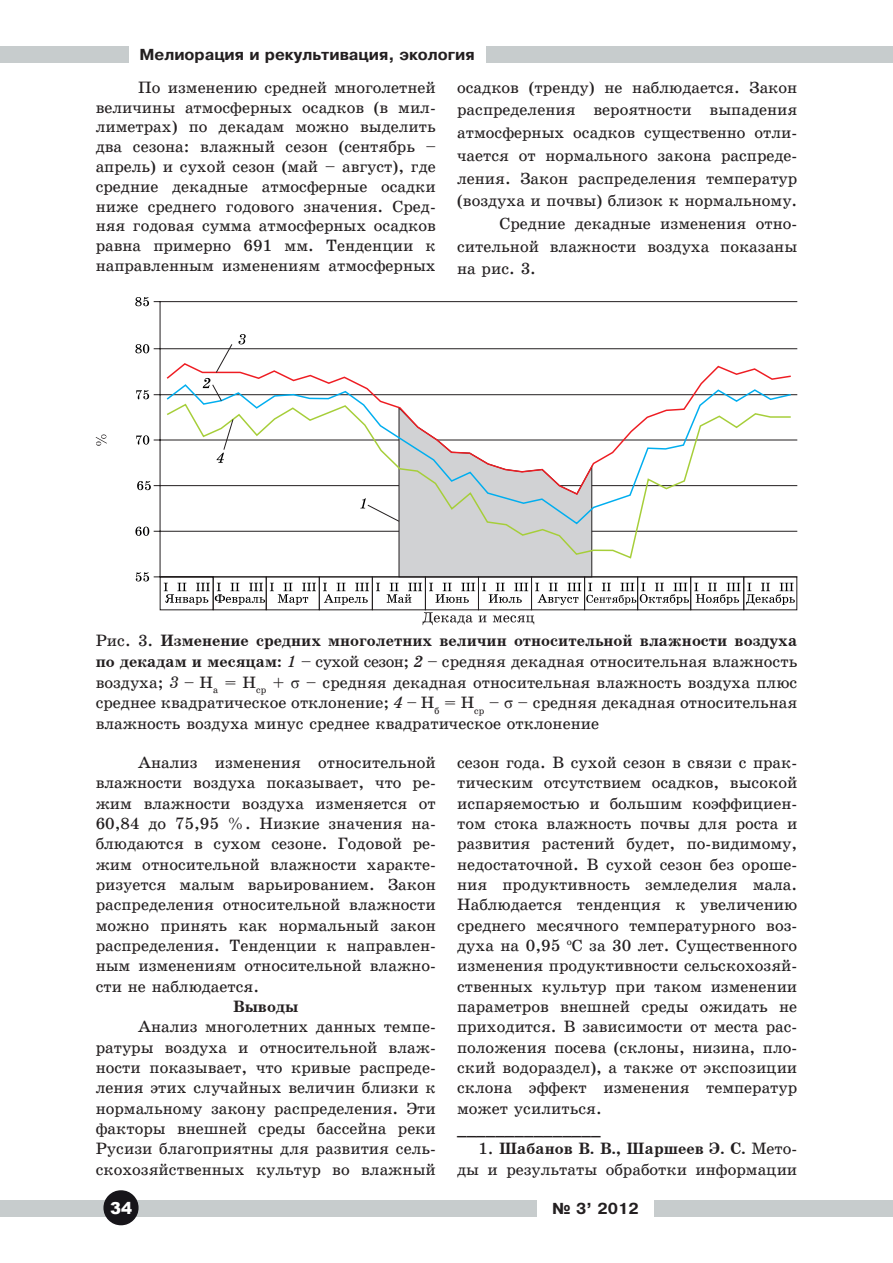
<style>
.page{position:relative;width:893px;height:1263px;background:#fff}
.page>*{position:absolute;margin:0;border:0;box-sizing:border-box;transform-origin:0 0}
.Àáçàö_ñïèñêà1{font:16.5px/20.4px "School Book Cyrillic";color:#231f20;text-align:justify}
.t1{font:700 16.5px "School";color:#231f20}
.t2{font:900 16.5px "Arial";color:#fff}
.t3{font:700 15px "Pragmatica";color:#231f20}
.s1{font-style:inherit}
.s2{font-family:"School";font-weight:700}
.s3{font-family:"School";font-style:italic}
.s4{font-family:"Times New Roman"}
</style>
<div class="page">
<div style="left:655px;top:1200px;width:238px;height:16px;background:#c7cccd"></div>
<div style="left:0;top:1200px;width:536px;height:16px;background:#c7cccd"></div>
<svg style="left:103px;top:1190px;width:36px;height:36px"></svg>
<div style="left:486px;top:46px;width:407px;height:16px;background:#c7cccd"></div>
<div style="left:0;top:46px;width:128px;height:16px;background:#c7cccd"></div>
<svg style="left:153px;top:301px;width:645px;height:309px"></svg>
<svg style="left:164px;top:583px;width:152px;height:22px"></svg>
<svg style="left:323px;top:583px;width:46px;height:22px"></svg>
<div style="left:372px;top:577px;width:54px;height:33px;border:1px solid #231f20"></div>
<svg style="left:376px;top:583px;width:46px;height:20px"></svg>
<div style="left:425px;top:577px;width:54px;height:33px;border:1px solid #231f20"></div>
<svg style="left:429px;top:583px;width:46px;height:20px"></svg>
<div style="left:478px;top:577px;width:54px;height:33px;border:1px solid #231f20"></div>
<svg style="left:482px;top:583px;width:46px;height:20px"></svg>
<div style="left:531px;top:577px;width:54px;height:33px;border:1px solid #231f20"></div>
<div style="left:690px;top:577px;width:54px;height:33px;border:1px solid #231f20"></div>
<svg style="left:535px;top:583px;width:205px;height:22px"></svg>
<svg style="left:746px;top:583px;width:49px;height:22px"></svg>
<svg style="left:165px;top:362px;width:627px;height:21px"></svg>
<svg style="left:165px;top:383px;width:627px;height:20px"></svg>
<svg style="left:165px;top:403px;width:627px;height:157px"></svg>
<svg style="left:135px;top:297px;width:14px;height:9px"></svg>
<svg style="left:135px;top:344px;width:14px;height:9px"></svg>
<svg style="left:136px;top:390px;width:13px;height:9px"></svg>
<svg style="left:136px;top:435px;width:13px;height:10px"></svg>
<svg style="left:137px;top:481px;width:14px;height:9px"></svg>
<svg style="left:135px;top:527px;width:14px;height:9px"></svg>
<svg style="left:136px;top:572px;width:13px;height:9px"></svg>
<svg style="left:423px;top:612px;width:111px;height:13px"></svg>
<svg style="left:203px;top:334px;width:389px;height:243px"></svg>
<svg style="left:96px;top:434px;width:11px;height:12px"></svg>
<p class="t3" style="left:139px;top:46px;width:337px">Мелиорация и рекультивация, экология</p>
<p class="Àáçàö_ñïèñêà1" style="left:96px;top:77px;width:342px;line-height:19.8px;text-indent:43px">По изменению средней многолетней величины атмосферных осадков (в мил&shy;лиметрах) по декадам можно выделить два сезона: влажный сезон (сентябрь <span class="s1">– </span>апрель) и сухой сезон (май <span class="s1">–</span> август), где средние декадные атмосферные осадки ниже среднего годового значения. Сред&shy;няя годовая сумма атмосферных осадков равна примерно 691 мм. Тенденции к</p>
<p class="Àáçàö_ñïèñêà1" style="left:96px;top:255px;width:342px">направленным изменениям атмосферных</p>
<p class="Àáçàö_ñïèñêà1" style="left:457px;top:76px;width:342px;line-height:22.6px">осадков (тренду) не наблюдается. Закон распределения вероятности выпадения атмосферных осадков существенно отли&shy;чается от нормального закона распреде&shy;ления. Закон распределения температур (воздуха и почвы) близок к нормальному.</p>
<p class="Àáçàö_ñïèñêà1" style="left:457px;top:212px;width:342px;line-height:22.6px;text-indent:43px">Средние декадные изменения отно&shy;сительной влажности воздуха показаны на рис. 3.</p>
<p class="Àáçàö_ñïèñêà1" style="left:96px;top:630px;width:703px;line-height:20.9px">Рис. 3. <span class="s2">Изменение средних многолетних величин относительной влажности воздуха по декадам и месяцам:</span> <span class="s3">1</span> <span class="s1">–</span> сухой сезон; <span class="s3">2</span> <span class="s1">–</span> средняя декадная относительная влажность воздуха; <span class="s3">3</span> <span class="s1">–</span> Н<sub>а</sub> = Н<sub>ср</sub> + <span class="s4">σ</span> <span class="s1">–</span> средняя декадная относительная влажность воздуха плюс среднее квадратическое отклонение; <span class="s3">4</span> <span class="s1">–</span> Н<sub>б</sub> = Н<sub>ср</sub> <span class="s1">–</span> <span class="s4">σ</span> <span class="s1">–</span> средняя декадная относительная влажность воздуха минус среднее квадратическое отклонение</p>
<p class="Àáçàö_ñïèñêà1" style="left:96px;top:752px;width:342px;text-indent:43px">Анализ изменения относительной влажности воздуха показывает, что ре&shy;жим влажности воздуха изменяется от 60,84 до 75,95 %. Низкие значения на&shy;блюдаются в сухом сезоне. Годовой ре&shy;жим относительной влажности характе&shy;ризуется малым варьированием. Закон распределения относительной влажности можно принять как нормальный закон распределения. Тенденции к направлен&shy;ным изменениям относительной влажно&shy;сти не наблюдается.</p>
<p class="t1" style="left:233px;top:997px;width:67px">Выводы</p>
<p class="Àáçàö_ñïèñêà1" style="left:96px;top:1017px;width:342px;text-indent:43px">Анализ многолетних данных темпе&shy;ратуры воздуха и относительной влаж&shy;ности показывает, что кривые распреде&shy;ления этих случайных величин близки к нормальному закону распределения. Эти факторы внешней среды бассейна реки Русизи благоприятны для развития сель&shy;скохозяйственных культур во влажный</p>
<p class="Àáçàö_ñïèñêà1" style="left:457px;top:752px;width:342px">сезон года. В сухой сезон в связи с прак&shy;тическим отсутствием осадков, высокой испаряемостью и большим коэффициен&shy;том стока влажность почвы для роста и развития растений будет, по-видимому, недостаточной. В сухой сезон без ороше&shy;ния продуктивность земледелия мала.<br>Наблюдается тенденция к увеличению среднего месячного температурного воз&shy;духа на 0,95 <sup>о</sup>С за 30 лет. Существенного изменения продуктивности сельскохозяй&shy;ственных культур при таком изменении параметров внешней среды ожидать не приходится. В зависимости от места рас&shy;положения посева (склоны, низина, пло&shy;ский водораздел), а также от экспозиции склона эффект изменения температур</p>
<p class="Àáçàö_ñïèñêà1" style="left:457px;top:1098px;width:146px">может усилиться.</p>
<p class="t1" style="left:457px;top:1119px;width:145px">_______________</p>
<p class="Àáçàö_ñïèñêà1" style="left:457px;top:1139px;width:342px;text-align:right">1. <span class="s2">Шабанов В. В., Шаршеев Э. С.</span> Мето&shy;ды и результаты обработки информации</p>
<p class="t2" style="left:110px;top:1196px;width:24px">34</p>
<p class="t3" style="left:552px;top:1200px;width:88px">№ 3’ 2012</p>
</div>
